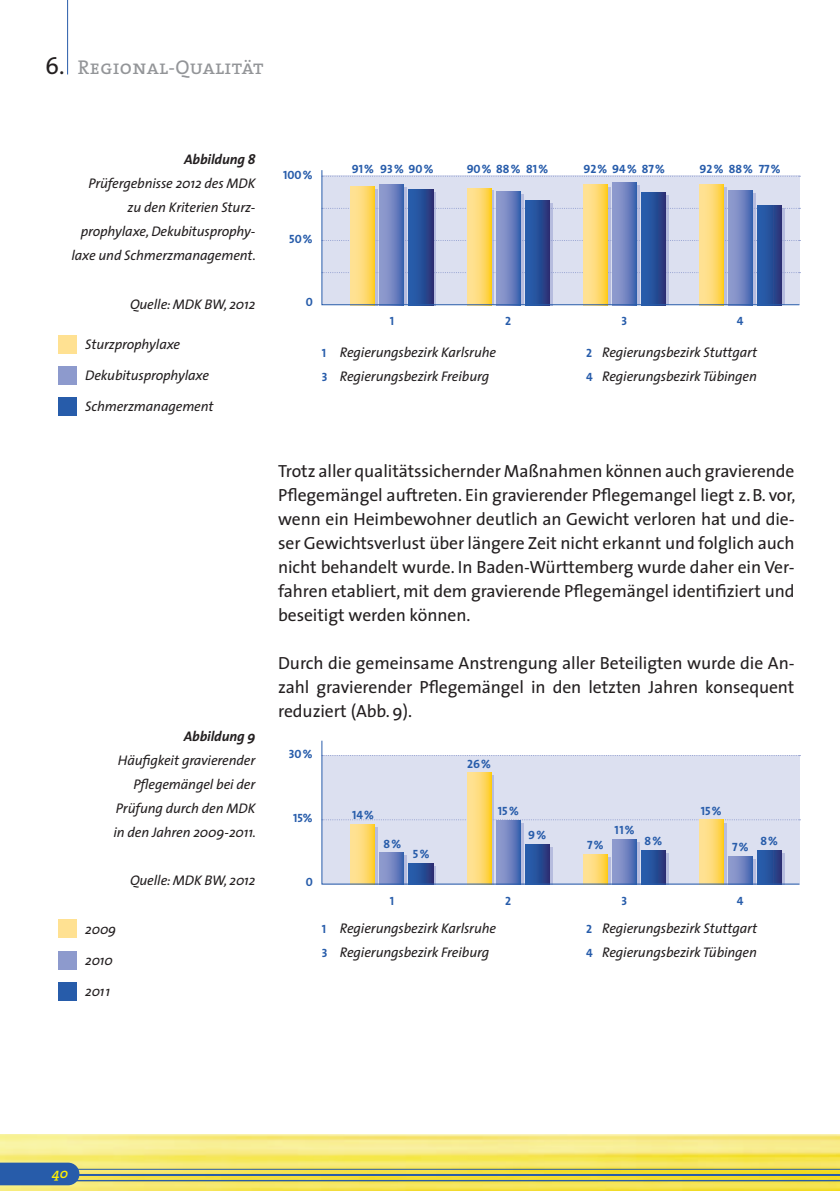
<style>
.page{position:relative;width:840px;height:1191px;background:#fff}
.page>*{position:absolute;margin:0;border:0;box-sizing:border-box;transform-origin:0 0}
.t1{font:20px "The Serif Caps";letter-spacing:.015em;color:#939598}
.t2{font:17.6px/24px "The Sans";letter-spacing:-.005em;color:#231f20;text-align:justify}
.t3{font:italic 14px/24px "The Sans";letter-spacing:-.01em;color:#231f20;text-align:right}
.t4{font:italic 700 14px "The Sans";letter-spacing:-.01em;color:#231f20}
.t5{font:italic 600 14px "The Serif";color:#fff101}
.t6{font:12px "The Sans Bold Caps";color:#275caa}
.s1{font-family:"The Sans";font-size:24px;color:#231f20}
.s2{font-family:"The Sans Bold Caps";font-style:normal;font-size:12px;color:#275caa}
</style>
<div class="page">
<hr style="left:839px;top:1134px;width:1px;height:57px;background:#fff101">
<img style="left:0;top:1134px;width:839px;height:57px">
<hr style="left:0;top:1174px;width:839px;height:2px;background:#275caa">
<hr style="left:0;top:1169px;width:839px;height:1px;background:#275caa">
<hr style="left:0;top:1180px;width:839px;height:1px;background:#275caa">
<svg style="left:0;top:1162px;width:79px;height:23px"></svg>
<div style="left:58px;top:366px;width:19px;height:19px;background:#8d9acd"></div>
<div style="left:58px;top:950px;width:19px;height:19px;background:#8d9acd"></div>
<div style="left:58px;top:397px;width:19px;height:19px;background:#275caa"></div>
<div style="left:58px;top:981px;width:19px;height:19px;background:#275caa"></div>
<div style="left:58px;top:335px;width:19px;height:19px;background:#ffe192"></div>
<div style="left:58px;top:919px;width:19px;height:19px;background:#ffe192"></div>
<hr style="left:67px;top:0;width:1px;height:74px;background:#275caa">
<svg style="left:321px;top:170px;width:479px;height:136px"></svg>
<svg style="left:321px;top:740px;width:479px;height:145px"></svg>
<p class="t1" style="left:45px;top:51px;width:220px"><span class="s1">6.</span> Regional-Qualität</p>
<p class="t4" style="left:184px;top:148px;width:73px">Abbildung 8</p>
<p class="t3" style="left:71px;top:171px;width:186px">Prüfergebnisse 2012 des MDK<br>zu den Kriterien Sturz&shy;prophylaxe, Dekubitusprophy&shy;laxe und Schmerzmanagement.</p>
<p class="t3" style="left:130px;top:291px;width:127px">Quelle: MDK BW, 2012</p>
<p class="t3" style="left:85px;top:332px;width:96px">Sturzprophylaxe</p>
<p class="t3" style="left:85px;top:363px;width:125px">Dekubitusprophylaxe</p>
<p class="t3" style="left:85px;top:394px;width:130px">Schmerzmanagement</p>
<p class="t4" style="left:184px;top:724px;width:73px">Abbildung 9</p>
<p class="t3" style="left:113px;top:747px;width:144px">Häufigkeit gravierender<br>Pflegemängel bei der<br>Prüfung durch den MDK in den Jahren 2009-2011.</p>
<p class="t3" style="left:130px;top:867px;width:127px">Quelle: MDK BW, 2012</p>
<p class="t3" style="left:85px;top:916px;width:32px">2009</p>
<p class="t3" style="left:85px;top:947px;width:29px">2010</p>
<p class="t3" style="left:85px;top:978px;width:26px">2011</p>
<p class="t6" style="left:283px;top:165px;width:31px">100 %</p>
<p class="t6" style="left:289px;top:228px;width:25px">50%</p>
<p class="t6" style="left:351px;top:159px;width:83px">91% 93% 90%</p>
<p class="t6" style="left:466px;top:159px;width:83px">90% 88% 81%</p>
<p class="t6" style="left:583px;top:159px;width:83px">92% 94% 87%</p>
<p class="t6" style="left:699px;top:159px;width:82px">92% 88% 77%</p>
<p class="t6" style="left:305px;top:292px;width:9px">0</p>
<p class="t6" style="left:390px;top:311px;width:6px">1</p>
<p class="t6" style="left:505px;top:311px;width:7px">2</p>
<p class="t6" style="left:621px;top:311px;width:7px">3</p>
<p class="t6" style="left:736px;top:311px;width:8px">4</p>
<p class="t3" style="left:322px;top:339px;width:176px"><span class="s2">1</span> Regierungsbezirk Karlsruhe</p>
<p class="t3" style="left:586px;top:339px;width:172px"><span class="s2">2</span> Regierungsbezirk Stuttgart</p>
<p class="t3" style="left:322px;top:363px;width:169px"><span class="s2">3</span> Regierungsbezirk Freiburg</p>
<p class="t3" style="left:586px;top:363px;width:172px"><span class="s2">4</span> Regierungsbezirk Tübingen</p>
<p class="t2" style="left:278px;top:458px;width:518px">Trotz aller qualitätssichernder Maßnahmen können auch gravierende Pflegemängel auftreten. Ein gravierender Pflegemangel liegt z. B. vor, wenn ein Heimbewohner deutlich an Gewicht verloren hat und die&shy;ser Gewichtsverlust über längere Zeit nicht erkannt und folglich auch nicht behandelt wurde. In Baden-Württemberg wurde daher ein Ver&shy;fahren etabliert, mit dem gravierende Pflegemängel identifiziert und beseitigt werden können.</p>
<p class="t2" style="left:278px;top:650px;width:517px">Durch die gemeinsame Anstrengung aller Beteiligten wurde die An&shy;zahl gravierender Pflegemängel in den letzten Jahren konsequent reduziert (Abb. 9).</p>
<p class="t6" style="left:288px;top:744px;width:25px">30%</p>
<p class="t6" style="left:467px;top:754px;width:25px">26%</p>
<p class="t6" style="left:293px;top:808px;width:21px">15%</p>
<p class="t6" style="left:305px;top:871px;width:9px">0</p>
<p class="t6" style="left:352px;top:805px;width:23px">14%</p>
<p class="t6" style="left:383px;top:833px;width:19px">8%</p>
<p class="t6" style="left:412px;top:843px;width:18px">5%</p>
<p class="t6" style="left:390px;top:890px;width:6px">1</p>
<p class="t6" style="left:497px;top:801px;width:22px">15%</p>
<p class="t6" style="left:528px;top:825px;width:19px">9%</p>
<p class="t6" style="left:505px;top:890px;width:7px">2</p>
<p class="t6" style="left:586px;top:835px;width:18px">7%</p>
<p class="t6" style="left:614px;top:819px;width:22px">11%</p>
<p class="t6" style="left:644px;top:831px;width:19px">8%</p>
<p class="t6" style="left:621px;top:890px;width:7px">3</p>
<p class="t6" style="left:700px;top:801px;width:22px">15%</p>
<p class="t6" style="left:731px;top:836px;width:18px">7%</p>
<p class="t6" style="left:760px;top:830px;width:19px">8%</p>
<p class="t6" style="left:736px;top:890px;width:8px">4</p>
<p class="t3" style="left:322px;top:915px;width:176px"><span class="s2">1</span> Regierungsbezirk Karlsruhe</p>
<p class="t3" style="left:586px;top:915px;width:172px"><span class="s2">2</span> Regierungsbezirk Stuttgart</p>
<p class="t3" style="left:322px;top:939px;width:169px"><span class="s2">3</span> Regierungsbezirk Freiburg</p>
<p class="t3" style="left:586px;top:939px;width:172px"><span class="s2">4</span> Regierungsbezirk Tübingen</p>
<p class="t5" style="left:52px;top:1162px;width:18px">40</p>
</div>
